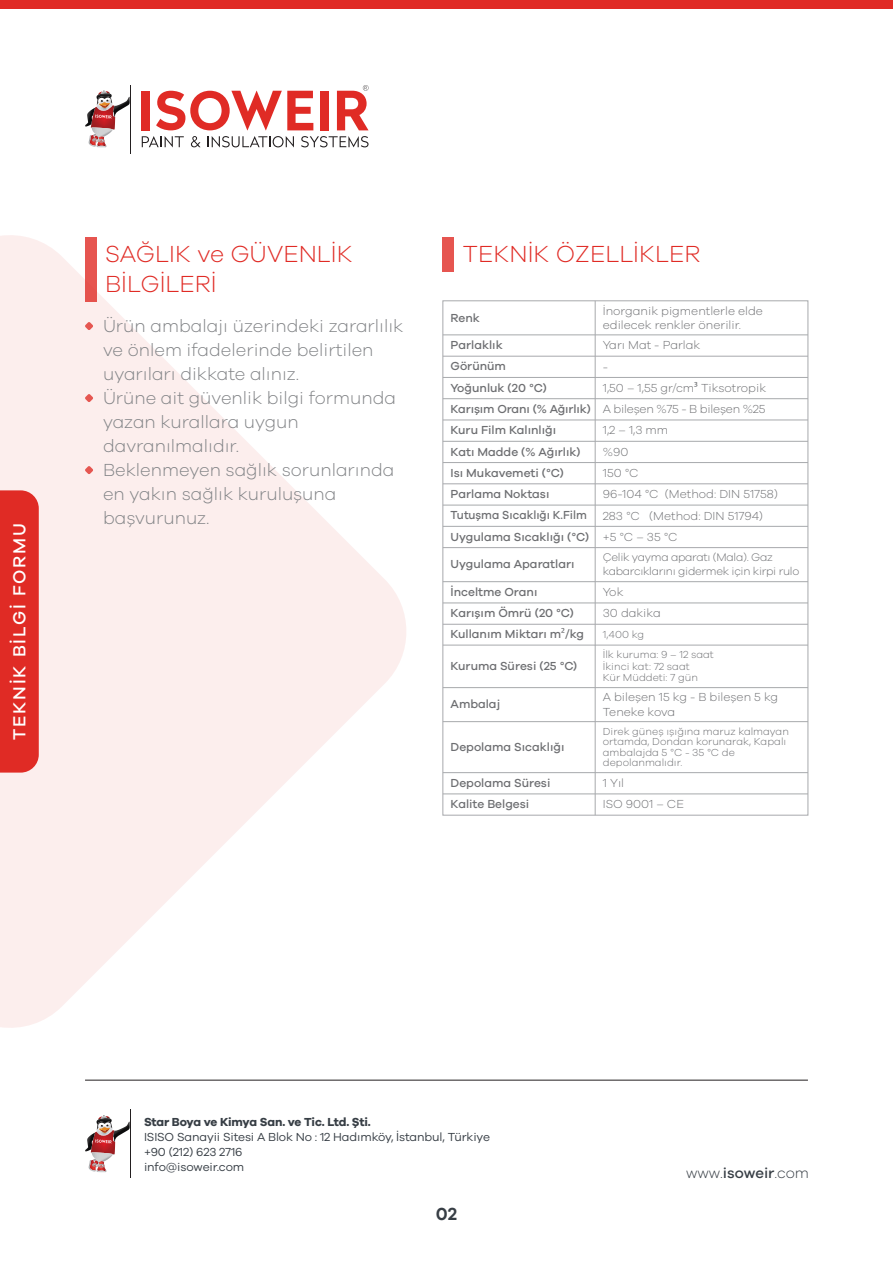
<style>
.page{position:relative;width:893px;height:1263px;background:#fff}
.page>*{position:absolute;margin:0;border:0;box-sizing:border-box;transform-origin:0 0}
.t1{font:300 24px/30px "Galano Grotesque";color:#e02b25}
.t2{font:300 18px/24px "Galano Grotesque";color:#808285}
.t3{font:500 18px "Galano Grotesque";letter-spacing:.1em;color:#fff}
.t4{font:600 18px "Galano Grotesque";color:#373e45}
.t5{font:300 15px "Galano Grotesque";color:#373e45}
.t6{font:300 12px/14.4px "Galano Grotesque";color:#6d6e71}
.t7{font:500 12px "Galano Grotesque";color:#6d6e71}
.t8{font:12px/15px "Galano Grotesque";letter-spacing:-.01em;color:#373e45}
.t9{font:300 12px "Galano Grotesque";letter-spacing:-.02em;color:#6d6e71}
.t10{font:700 12px "Galano Grotesque";letter-spacing:-.02em;color:#373e45}
.t11{font:500 12px "Galano Grotesque";color:#6d6e71;scale:.95 1}
.t12{font:300 11.4px/13.6px "Galano Grotesque";letter-spacing:-.025em;color:#6d6e71}
.t13{font:300 10.5px/10.5px "Galano Grotesque";color:#6d6e71}
.s1{font-family:"Myriad Pro";font-weight:400}
.s2{font-weight:500}
</style>
<div class="page">
<svg style="left:0;top:235px;width:406px;height:793px;fill:#fceeed"></svg>
<div style="left:0;top:490px;width:39px;height:283px;background:#e02b25"></div>
<hr style="left:130px;top:85px;width:1px;height:68px;background:#231f20">
<svg style="left:85px;top:91px;width:45px;height:56px"></svg>
<svg style="left:142px;top:136px;width:42px;height:11px"></svg>
<svg style="left:191px;top:136px;width:10px;height:11px"></svg>
<svg style="left:208px;top:136px;width:86px;height:11px"></svg>
<svg style="left:301px;top:136px;width:68px;height:11px"></svg>
<div style="left:142px;top:91px;width:8px;height:39px;background:#e02b25"></div>
<svg style="left:156px;top:91px;width:157px;height:39px"></svg>
<div style="left:320px;top:91px;width:8px;height:39px;background:#e02b25"></div>
<svg style="left:337px;top:85px;width:32px;height:45px"></svg>
<hr style="left:130px;top:1110px;width:1px;height:68px;background:#231f20">
<svg style="left:85px;top:1115px;width:45px;height:57px"></svg>
<hr style="left:85px;top:1080px;width:723px;height:1px;background:#231f20">
<div style="left:0;top:0;width:893px;height:9px;background:#e02b25"></div>
<div style="left:85px;top:237px;width:11px;height:64px;background:#e65550"></div>
<svg style="left:85px;top:394px;width:8px;height:8px"></svg>
<svg style="left:85px;top:466px;width:8px;height:8px"></svg>
<svg style="left:85px;top:322px;width:8px;height:8px"></svg>
<div style="left:443px;top:237px;width:11px;height:34px;background:#e65550"></div>
<hr style="left:443px;top:334px;width:365px;height:1px;background:#a7a9ac">
<hr style="left:595px;top:301px;width:1px;height:34px;background:#a7a9ac">
<hr style="left:443px;top:356px;width:365px;height:1px;background:#a7a9ac">
<hr style="left:443px;top:377px;width:365px;height:1px;background:#a7a9ac">
<hr style="left:443px;top:398px;width:365px;height:1px;background:#a7a9ac">
<hr style="left:443px;top:441px;width:365px;height:1px;background:#a7a9ac">
<hr style="left:443px;top:462px;width:365px;height:1px;background:#a7a9ac">
<hr style="left:443px;top:420px;width:365px;height:1px;background:#a7a9ac">
<hr style="left:443px;top:483px;width:365px;height:1px;background:#a7a9ac">
<hr style="left:443px;top:505px;width:365px;height:1px;background:#a7a9ac">
<hr style="left:443px;top:526px;width:365px;height:1px;background:#a7a9ac">
<hr style="left:443px;top:547px;width:365px;height:1px;background:#a7a9ac">
<svg style="left:595px;top:335px;width:1px;height:212px"></svg>
<hr style="left:443px;top:581px;width:365px;height:1px;background:#a7a9ac">
<hr style="left:595px;top:548px;width:1px;height:34px;background:#a7a9ac">
<hr style="left:443px;top:602px;width:365px;height:1px;background:#a7a9ac">
<hr style="left:443px;top:624px;width:365px;height:1px;background:#a7a9ac">
<svg style="left:595px;top:582px;width:1px;height:63px"></svg>
<hr style="left:443px;top:645px;width:365px;height:1px;background:#a7a9ac">
<hr style="left:595px;top:645px;width:1px;height:43px;background:#a7a9ac">
<hr style="left:443px;top:687px;width:365px;height:1px;background:#a7a9ac">
<hr style="left:443px;top:772px;width:365px;height:1px;background:#a7a9ac">
<hr style="left:595px;top:722px;width:1px;height:51px;background:#a7a9ac">
<hr style="left:443px;top:793px;width:365px;height:1px;background:#a7a9ac">
<svg style="left:595px;top:773px;width:1px;height:42px"></svg>
<hr style="left:443px;top:721px;width:365px;height:1px;background:#a7a9ac">
<hr style="left:595px;top:688px;width:1px;height:34px;background:#a7a9ac">
<h2 class="t3" style="left:9px;top:740px;width:218px;rotate:-90deg">TEKNİK BİLGİ FORMU</h2>
<h1 class="t1" style="left:105px;top:238px;width:249px">SAĞLIK ve GÜVENLİK<br>BİLGİLERİ</h1>
<p class="t2" style="left:103px;top:313px;width:302px">Ürün ambalajı üzerindeki zararlılık ve önlem ifadelerinde belirtilen uyarıları dikkate alınız.<br>Ürüne ait güvenlik bilgi formunda yazan kurallara uygun davranılmalıdır.<br>Beklenmeyen sağlık sorunlarında en yakın sağlık kuruluşuna başvurunuz.</p>
<h1 class="t1" style="left:463px;top:238px;width:239px">TEKNİK ÖZELLİKLER</h1>
<p class="t7" style="left:451px;top:310px;width:31px">Renk</p>
<p class="t6" style="left:603px;top:303px;width:162px">İnorganik pigmentlerle elde edilecek renkler önerilir.</p>
<p class="t7" style="left:451px;top:338px;width:54px">Parlaklık</p>
<p class="t6" style="left:603px;top:338px;width:99px">Yarı Mat - Parlak</p>
<p class="t7" style="left:451px;top:359px;width:57px">Görünüm</p>
<p class="t6" style="left:603px;top:359px;width:7px">-</p>
<p class="t7" style="left:451px;top:380px;width:98px">Yoğunluk (20 °C)</p>
<p class="t6" style="left:603px;top:380px;width:165px">1,50 – 1,55 gr/cm<span class="s1">³</span> Tiksotropik</p>
<p class="t7" style="left:451px;top:423px;width:107px">Kuru Film Kalınlığı</p>
<p class="t6" style="left:603px;top:423px;width:67px">1,2 – 1,3 mm</p>
<p class="t7" style="left:451px;top:444px;width:132px">Katı Madde (% Ağırlık)</p>
<p class="t6" style="left:603px;top:444px;width:27px">%90</p>
<p class="t9" style="left:451px;top:402px;width:316px"><span class="s2">Karışım Oranı (% Ağırlık)</span> A bileşen %75 - B bileşen %25</p>
<p class="t7" style="left:451px;top:466px;width:115px">Isı Mukavemeti (°C)</p>
<p class="t6" style="left:603px;top:465px;width:37px">150 °C</p>
<p class="t7" style="left:451px;top:487px;width:100px">Parlama Noktası</p>
<p class="t6" style="left:603px;top:487px;width:177px">96-104 °C (Method: DIN 51758)</p>
<p class="t11" style="left:451px;top:508px;width:145px">Tutuşma Sıcaklığı K.Film</p>
<p class="t6" style="left:451px;top:504px;width:314px;line-height:21.1px;text-indent:152px">283 °C (Method: DIN 51794)<br><span class="s2">Uygulama Sıcaklığı (°C)</span> +5 °C – 35 °C</p>
<p class="t7" style="left:451px;top:557px;width:126px">Uygulama Aparatları</p>
<p class="t12" style="left:603px;top:550px;width:198px">Çelik yayma aparatı (Mala). Gaz kabarcıklarını gidermek için kirpi rulo</p>
<p class="t7" style="left:451px;top:585px;width:88px">İnceltme Oranı</p>
<p class="t6" style="left:603px;top:584px;width:22px">Yok</p>
<p class="t7" style="left:451px;top:606px;width:125px">Karışım Ömrü (20 °C)</p>
<p class="t6" style="left:603px;top:606px;width:59px">30 dakika</p>
<p class="t7" style="left:451px;top:627px;width:135px">Kullanım Miktarı m<span class="s1">²</span>/kg</p>
<p class="t13" style="left:603px;top:629px;width:43px">1,400 kg</p>
<p class="t7" style="left:451px;top:659px;width:128px">Kuruma Süresi (25 °C)</p>
<p class="t13" style="left:603px;top:649px;width:113px;line-height:11.4px">İlk kuruma: 9 – 12 saat<br>İkinci kat: 72 saat<br>Kür Müddeti: 7 gün</p>
<p class="t7" style="left:451px;top:697px;width:51px">Ambalaj</p>
<p class="t6" style="left:603px;top:690px;width:177px">A bileşen 15 kg - B bileşen 5 kg<br>Teneke kova</p>
<p class="t7" style="left:451px;top:739px;width:115px">Depolama Sıcaklığı</p>
<p class="t13" style="left:603px;top:725px;width:188px">Direk güneş ışığına maruz kalmayan ortamda, Dondan korunarak, Kapalı ambalajda 5 °C - 35 °C de depolanmalıdır.</p>
<p class="t7" style="left:451px;top:776px;width:101px">Depolama Süresi</p>
<p class="t6" style="left:603px;top:775px;width:23px">1 Yıl</p>
<p class="t7" style="left:451px;top:797px;width:80px">Kalite Belgesi</p>
<p class="t6" style="left:603px;top:797px;width:83px">ISO 9001 – CE</p>
<p class="t10" style="left:144px;top:1114px;width:228px">Star Boya ve Kimya San. ve Tic. Ltd. Şti.</p>
<p class="t8" style="left:144px;top:1128px;width:347px">ISISO Sanayii Sitesi A Blok No : 12 Hadımköy, İstanbul, Türkiye +90 (212) 623 2716<br>info@isoweir.com</p>
<h2 class="t4" style="left:436px;top:1203px;width:23px">02</h2>
<p class="t5" style="left:686px;top:1164px;width:124px">www.<span class="s2">isoweir</span>.com</p>
</div>
